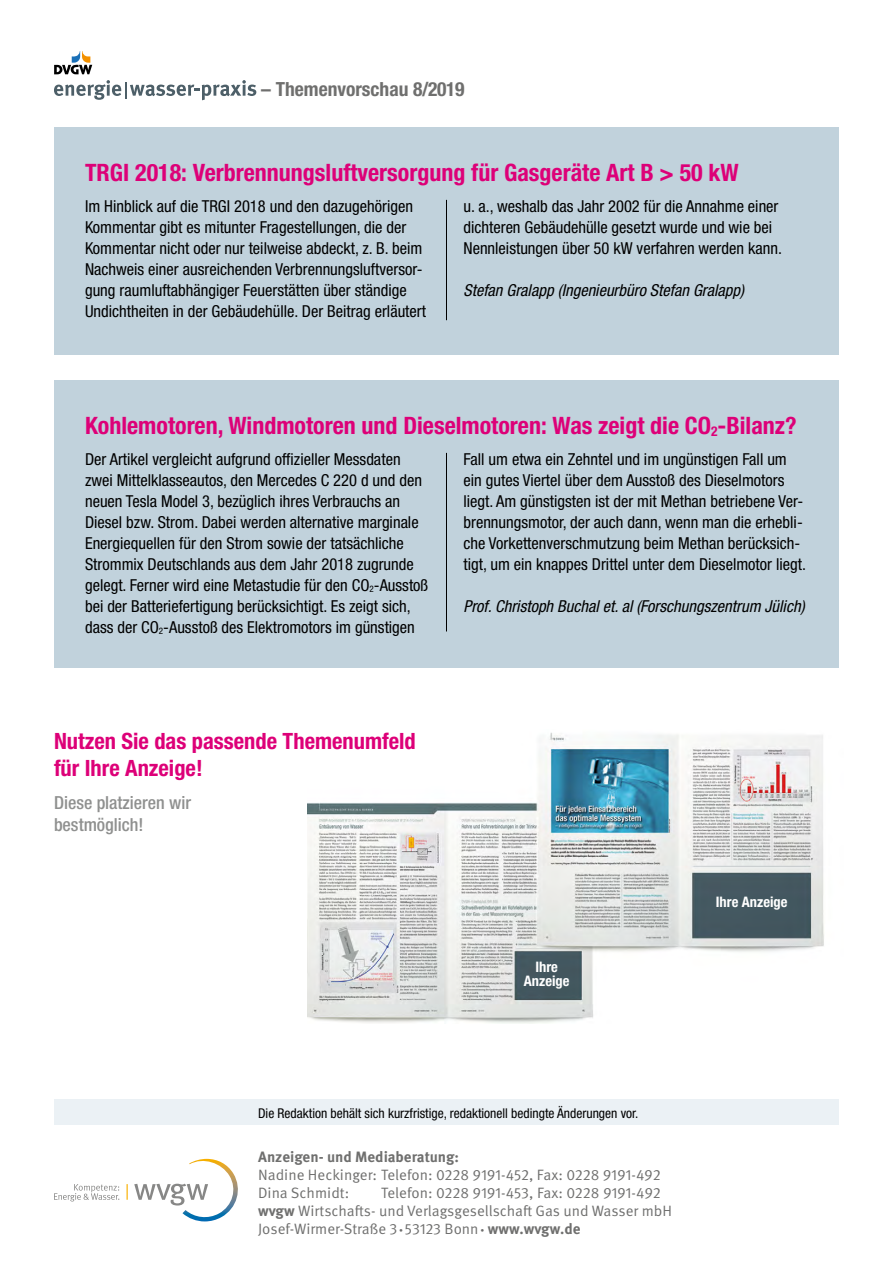
<style>
.page{position:relative;width:893px;height:1263px;background:#fff}
.page>*{position:absolute;margin:0;border:0;box-sizing:border-box;transform-origin:0 0}
.t1{font:700 condensed 24px "Helvetica Neue LT Pro";color:#dd0078}
.t2{font:700 condensed 22.5px/27px "Helvetica Neue LT Std";color:#dd0078}
.t3{font:700 condensed 19.5px "Helvetica Neue LT Pro";color:#6f6f6e}
.t4{font:500 condensed 18px/21.6px "Helvetica Neue LT Std";color:#8f908f}
.t5{font:condensed 16.5px/21px "Helvetica Neue LT Pro";color:#000}
.t6{font:italic condensed 16.5px "Helvetica Neue LT Pro";color:#000}
.t7{font:15px/18px "Meta OT Norm";color:#6f6f6e}
.t8{font:700 15px "Meta OT";color:#6f6f6e}
.t9{font:700 condensed 14.55px/14.5px "Helvetica Neue LT Pro";color:#fff;text-align:center}
.t10{font:condensed 13.5px "Helvetica Neue LT Pro";color:#000}
.s1{font-size:13.5px}
.s2{font-family:"Meta OT";font-weight:700}
.s3{font-size:7.5px}
</style>
<div class="page">
<svg style="left:54px;top:51px;width:38px;height:23px"></svg>
<svg style="left:54px;top:80px;width:202px;height:20px"></svg>
<svg style="left:134px;top:1158px;width:104px;height:63px"></svg>
<svg style="left:127px;top:1184px;width:1px;height:16px"></svg>
<svg style="left:54px;top:1184px;width:65px;height:17px"></svg>
<div style="left:54px;top:1099px;width:785px;height:26px;background:#ebf1f5"></div>
<div style="left:54px;top:128px;width:785px;height:227px;background:#c1d2dc"></div>
<hr style="left:446px;top:200px;width:1px;height:120px;background:#000">
<div style="left:54px;top:381px;width:785px;height:287px;background:#c1d2dc"></div>
<hr style="left:446px;top:453px;width:1px;height:178px;background:#000">
<img style="left:308px;top:732px;width:516px;height:292px">
<p class="t3" style="left:261px;top:77px;width:205px">– Themenvorschau 8/2019</p>
<h1 class="t1" style="left:85px;top:158px;width:655px">TRGI 2018: Verbrennungsluftversorgung für Gasgeräte Art B &gt; 50 kW</h1>
<p class="t5" style="left:85px;top:195px;width:342px">Im Hinblick auf die TRGI 2018 und den dazugehörigen Kommentar gibt es mitunter Fragestellungen, die der Kommentar nicht oder nur teilweise abdeckt, z. B. beim Nachweis einer ausreichenden Verbrennungsluftversor&shy;gung raumluftabhängiger Feuerstätten über ständige Undichtheiten in der Gebäudehülle. Der Beitrag erläutert</p>
<p class="t5" style="left:463px;top:195px;width:320px">u. a., weshalb das Jahr 2002 für die Annahme einer dichteren Gebäudehülle gesetzt wurde und wie bei<br>Nennleistungen über 50 kW verfahren werden kann.</p>
<p class="t6" style="left:463px;top:280px;width:282px">Stefan Gralapp (Ingenieurbüro Stefan Gralapp)</p>
<h1 class="t1" style="left:85px;top:411px;width:713px">Kohlemotoren, Windmotoren und Dieselmotoren: Was zeigt die CO<span class="s1">2</span>-Bilanz?</h1>
<p class="t5" style="left:85px;top:448px;width:345px">Der Artikel vergleicht aufgrund offizieller Messdaten zwei Mittelklasseautos, den Mercedes C 220 d und den neuen Tesla Model 3, bezüglich ihres Verbrauchs an Diesel bzw. Strom. Dabei werden alternative marginale Energiequellen für den Strom sowie der tatsächliche Strommix Deutschlands aus dem Jahr 2018 zugrunde gelegt. Ferner wird eine Metastudie für den CO<sub>2</sub>-Ausstoß bei der Batteriefertigung berücksichtigt. Es zeigt sich, dass der CO<sub>2</sub>-Ausstoß des Elektromotors im günstigen</p>
<p class="t5" style="left:463px;top:448px;width:344px">Fall um etwa ein Zehntel und im ungünstigen Fall um ein gutes Viertel über dem Ausstoß des Dieselmotors liegt. Am günstigsten ist der mit Methan betriebene Ver&shy;brennungsmotor, der auch dann, wenn man die erhebli&shy;che Vorkettenverschmutzung beim Methan berücksich&shy;tigt, um ein knappes Drittel unter dem Dieselmotor liegt.</p>
<p class="t6" style="left:463px;top:596px;width:343px">Prof. Christoph Buchal et. al (Forschungszentrum Jülich)</p>
<h2 class="t2" style="left:54px;top:727px;width:363px">Nutzen Sie das passende Themenumfeld für Ihre Anzeige!</h2>
<p class="t4" style="left:54px;top:792px;width:139px">Diese platzieren wir bestmöglich!</p>
<p class="t9" style="left:524px;top:959px;width:47px">Ihre<br>Anzeige</p>
<p class="t9" style="left:716px;top:895px;width:73px">Ihre Anzeige</p>
<p class="t10" style="left:258px;top:1105px;width:382px">Die Redaktion behält sich kurzfristige, redaktionell bedingte Änderungen vor.</p>
<p class="t8" style="left:258px;top:1148px;width:203px">Anzeigen- und Mediaberatung:</p>
<p class="t7" style="left:258px;top:1166px;width:404px">Nadine Heckinger: Telefon: 0228 9191-452, Fax: 0228 9191-492<br>Dina Schmidt:</p>
<p class="t7" style="left:258px;top:1184px;width:415px;text-indent:123px">Telefon: 0228 9191-453, Fax: 0228 9191-492 <span class="s2">wvgw</span> Wirtschafts- und Verlagsgesellschaft Gas und Wasser mbH<br>Josef-Wirmer-Straße 3 <span class="s3">•</span> 53123 Bonn <span class="s3">•</span> <span class="s2">www.wvgw.de</span></p>
</div>
